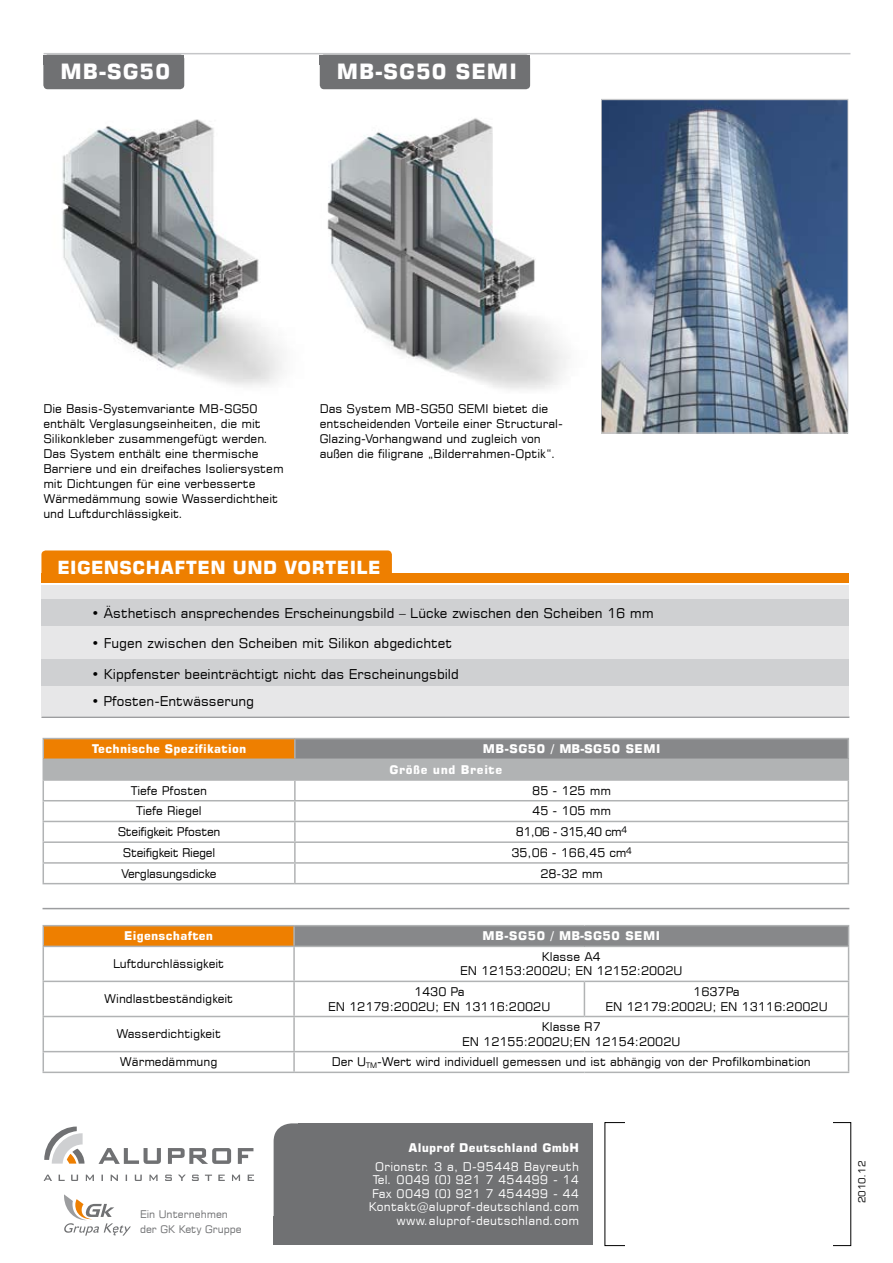
<style>
.page{position:relative;width:893px;height:1263px;background:#fff}
.page>*{position:absolute;margin:0;border:0;box-sizing:border-box;transform-origin:0 0}
.t1{font:21px "Square 721 EU Bold";letter-spacing:.05em;color:#fff}
.t2{font:18px "Square 721 EU Bold";letter-spacing:.025em;color:#fff}
.t3{font:13.5px "Square 721 EU Normal";color:#000}
.t4{font:12px/15px "Square 721 EU Normal";color:#000;text-align:center}
.t5{font:12px/13.5px "Square 721 EU Normal";letter-spacing:.025em;color:#fff;text-align:right}
.t6{font:12px "Square 721 EU Bold";letter-spacing:.025em;color:#fff}
.t7{font:12px/20.7px "Square 721 EU Bold";letter-spacing:.05em;color:#fff}
.t8{font:12px "Square 721 EU Normal";letter-spacing:-.025em;color:#000}
.t9{font:12px "Square 721 EU Normal";letter-spacing:-.05em;color:#000}
.t10{font:10.5px/14.2px "Square 721 EU Normal";color:#707173}
.t11{font:9px "Square 721 PL";color:#000}
</style>
<div class="page">
<img style="left:319px;top:83px;width:250px;height:307px">
<img style="left:62px;top:119px;width:220px;height:267px">
<img style="left:603px;top:101px;width:243px;height:331px">
<div style="left:601px;top:99px;width:247px;height:335px;border:1px solid #c5c6c8"></div>
<hr style="left:44px;top:53px;width:806px;height:1px;background:#c5c6c8">
<div style="left:274px;top:1123px;width:318px;height:121px;background:#707173;border-radius:18px"></div>
<div style="left:298px;top:1123px;width:295px;height:121px;background:#707173"></div>
<div style="left:274px;top:1216px;width:27px;height:28px;background:#707173"></div>
<div style="left:43px;top:55px;width:141px;height:34px;background:#707173;border-radius:4px"></div>
<div style="left:43px;top:55px;width:141px;height:9px;background:#707173"></div>
<div style="left:320px;top:55px;width:210px;height:34px;background:#707173;border-radius:4px"></div>
<div style="left:320px;top:55px;width:210px;height:9px;background:#707173"></div>
<div style="left:41px;top:573px;width:808px;height:10px;background:#ee7f00"></div>
<div style="left:41px;top:550px;width:351px;height:30px;background:#ee7f00;border-radius:4px"></div>
<div style="left:41px;top:586px;width:808px;height:130px;background:#e7e7e8"></div>
<div style="left:41px;top:598px;width:808px;height:27px;background:#cfd0d2"></div>
<div style="left:41px;top:659px;width:808px;height:27px;background:#cfd0d2"></div>
<div style="left:43px;top:738px;width:252px;height:21px;background:#ee7f00"></div>
<div style="left:295px;top:738px;width:553px;height:21px;background:#87888a"></div>
<div style="left:43px;top:759px;width:805px;height:21px;background:#b1b3b4"></div>
<hr style="left:43px;top:738px;width:252px;height:1px;background:#b1b3b4">
<hr style="left:295px;top:738px;width:554px;height:1px;background:#b1b3b4">
<svg style="left:294px;top:739px;width:2px;height:19px"></svg>
<hr style="left:43px;top:758px;width:252px;height:2px;background:#b1b3b4">
<hr style="left:295px;top:758px;width:554px;height:2px;background:#b1b3b4">
<hr style="left:43px;top:779px;width:252px;height:2px;background:#b1b3b4">
<hr style="left:295px;top:779px;width:554px;height:2px;background:#b1b3b4">
<svg style="left:294px;top:781px;width:2px;height:19px"></svg>
<hr style="left:43px;top:800px;width:252px;height:1px;background:#b1b3b4">
<hr style="left:295px;top:800px;width:554px;height:1px;background:#b1b3b4">
<hr style="left:294px;top:801px;width:2px;height:20px;background:#b1b3b4">
<hr style="left:43px;top:821px;width:252px;height:1px;background:#b1b3b4">
<hr style="left:295px;top:821px;width:554px;height:1px;background:#b1b3b4">
<hr style="left:43px;top:841px;width:252px;height:2px;background:#b1b3b4">
<hr style="left:295px;top:841px;width:554px;height:2px;background:#b1b3b4">
<hr style="left:43px;top:862px;width:252px;height:2px;background:#b1b3b4">
<svg style="left:43px;top:739px;width:1px;height:144px"></svg>
<hr style="left:295px;top:862px;width:554px;height:2px;background:#b1b3b4">
<svg style="left:294px;top:822px;width:2px;height:61px"></svg>
<svg style="left:848px;top:739px;width:1px;height:144px"></svg>
<hr style="left:43px;top:883px;width:252px;height:1px;background:#b1b3b4">
<hr style="left:295px;top:883px;width:554px;height:1px;background:#b1b3b4">
<div style="left:43px;top:926px;width:251px;height:20px;background:#ee7f00"></div>
<div style="left:294px;top:926px;width:555px;height:20px;background:#87888a"></div>
<hr style="left:43px;top:925px;width:251px;height:1px;background:#b1b3b4">
<svg style="left:43px;top:926px;width:1px;height:20px"></svg>
<hr style="left:294px;top:925px;width:290px;height:1px;background:#b1b3b4">
<hr style="left:293px;top:926px;width:2px;height:20px;background:#b1b3b4">
<hr style="left:584px;top:925px;width:265px;height:1px;background:#b1b3b4">
<svg style="left:848px;top:926px;width:1px;height:20px"></svg>
<hr style="left:43px;top:946px;width:251px;height:1px;background:#b1b3b4">
<hr style="left:43px;top:947px;width:1px;height:34px;background:#b1b3b4">
<hr style="left:294px;top:946px;width:290px;height:1px;background:#b1b3b4">
<hr style="left:293px;top:947px;width:2px;height:34px;background:#b1b3b4">
<hr style="left:584px;top:946px;width:265px;height:1px;background:#b1b3b4">
<hr style="left:848px;top:947px;width:1px;height:34px;background:#b1b3b4">
<hr style="left:43px;top:981px;width:251px;height:1px;background:#b1b3b4">
<hr style="left:43px;top:982px;width:1px;height:34px;background:#b1b3b4">
<hr style="left:294px;top:981px;width:290px;height:1px;background:#b1b3b4">
<hr style="left:293px;top:982px;width:2px;height:34px;background:#b1b3b4">
<hr style="left:584px;top:981px;width:265px;height:1px;background:#b1b3b4">
<hr style="left:584px;top:982px;width:1px;height:34px;background:#b1b3b4">
<hr style="left:848px;top:982px;width:1px;height:34px;background:#b1b3b4">
<hr style="left:43px;top:1016px;width:251px;height:1px;background:#b1b3b4">
<hr style="left:43px;top:1017px;width:1px;height:34px;background:#b1b3b4">
<hr style="left:294px;top:1016px;width:290px;height:1px;background:#b1b3b4">
<hr style="left:293px;top:1017px;width:2px;height:34px;background:#b1b3b4">
<hr style="left:584px;top:1016px;width:265px;height:1px;background:#b1b3b4">
<hr style="left:848px;top:1017px;width:1px;height:34px;background:#b1b3b4">
<hr style="left:43px;top:1051px;width:251px;height:1px;background:#b1b3b4">
<svg style="left:43px;top:1052px;width:1px;height:19px"></svg>
<hr style="left:294px;top:1051px;width:290px;height:1px;background:#b1b3b4">
<svg style="left:293px;top:1052px;width:2px;height:19px"></svg>
<hr style="left:584px;top:1051px;width:265px;height:1px;background:#b1b3b4">
<svg style="left:848px;top:1052px;width:1px;height:19px"></svg>
<hr style="left:43px;top:1071px;width:251px;height:2px;background:#b1b3b4">
<hr style="left:294px;top:1071px;width:290px;height:2px;background:#b1b3b4">
<hr style="left:584px;top:1071px;width:265px;height:2px;background:#b1b3b4">
<hr style="left:43px;top:908px;width:806px;height:1px;background:#9c9d9f">
<hr style="left:41px;top:716px;width:808px;height:2px;background:#9c9d9f">
<svg style="left:44px;top:1126px;width:41px;height:37px"></svg>
<svg style="left:99px;top:1148px;width:62px;height:16px"></svg>
<svg style="left:168px;top:1148px;width:63px;height:16px"></svg>
<svg style="left:238px;top:1148px;width:15px;height:16px"></svg>
<svg style="left:44px;top:1174px;width:210px;height:7px"></svg>
<svg style="left:64px;top:1194px;width:67px;height:41px"></svg>
<h1 class="t1" style="left:60px;top:58px;width:111px">MB-SG50</h1>
<h1 class="t1" style="left:337px;top:58px;width:182px">MB-SG50 SEMI</h1>
<p class="t4" style="left:43px;top:401px;width:242px;text-align:left">Die Basis-Systemvariante MB-SG50 enthält Verglasungseinheiten, die mit Silikonkleber zusammengefügt werden.<br>Das System enthält eine thermische Barriere und ein dreifaches Isoliersystem mit Dichtungen für eine verbesserte Wärmedämmung sowie Wasserdichtheit und Luftdurchlässigkeit.</p>
<p class="t4" style="left:320px;top:401px;width:245px;text-align:left">Das System MB-SG50 SEMI bietet die entscheidenden Vorteile einer Structural-Glazing-Vorhangwand und zugleich von außen die filigrane „Bilderrahmen-Optik“.</p>
<h2 class="t2" style="left:57px;top:556px;width:324px">EIGENSCHAFTEN UND VORTEILE</h2>
<p class="t3" style="left:91px;top:604px;width:564px">• Ästhetisch ansprechendes Erscheinungsbild – Lücke zwischen den Scheiben 16 mm</p>
<p class="t3" style="left:91px;top:635px;width:362px">• Fugen zwischen den Scheiben mit Silikon abgedichtet</p>
<p class="t3" style="left:91px;top:666px;width:369px">• Kippfenster beeinträchtigt nicht das Erscheinungsbild</p>
<p class="t3" style="left:91px;top:692px;width:164px">• Pfosten-Entwässerung</p>
<p class="t6" style="left:92px;top:741px;width:156px">Technische Spezifikation</p>
<p class="t7" style="left:389px;top:739px;width:273px;text-indent:93px">MB-SG50 / MB-SG50 SEMI<br>Größe und Breite</p>
<p class="t4" style="left:131px;top:783px;width:77px">Tiefe Pfosten</p>
<p class="t4" style="left:532px;top:783px;width:80px">85 - 125 mm</p>
<p class="t4" style="left:136px;top:803px;width:67px">Tiefe Riegel</p>
<p class="t4" style="left:532px;top:803px;width:80px">45 - 105 mm</p>
<p class="t8" style="left:118px;top:824px;width:104px">Steifigkeit Pfosten</p>
<p class="t9" style="left:516px;top:824px;width:113px">81,06 - 315,40 cm<sup>4</sup></p>
<p class="t8" style="left:123px;top:845px;width:94px">Steifigkeit Riegel</p>
<p class="t4" style="left:511px;top:845px;width:122px">35,06 - 166,45 cm<sup>4</sup></p>
<p class="t8" style="left:122px;top:866px;width:96px">Verglasungsdicke</p>
<p class="t4" style="left:540px;top:866px;width:64px">28-32 mm</p>
<p class="t6" style="left:124px;top:928px;width:90px">Eigenschaften</p>
<p class="t7" style="left:482px;top:926px;width:179px">MB-SG50 / MB-SG50 SEMI</p>
<p class="t4" style="left:113px;top:956px;width:113px">Luftdurchlässigkeit</p>
<p class="t4" style="left:460px;top:949px;width:224px;line-height:14.2px">Klasse A4<br>EN 12153:2002U; EN 12152:2002U</p>
<p class="t4" style="left:104px;top:991px;width:131px">Windlastbeständigkeit</p>
<p class="t4" style="left:328px;top:984px;width:224px;line-height:14.4px">1430 Pa<br>EN 12179:2002U; EN 13116:2002U</p>
<p class="t4" style="left:605px;top:984px;width:224px;line-height:14.4px">1637Pa<br>EN 12179:2002U; EN 13116:2002U</p>
<p class="t4" style="left:116px;top:1026px;width:106px">Wasserdichtigkeit</p>
<p class="t4" style="left:462px;top:1019px;width:220px;line-height:14.4px">Klasse R7<br>EN 12155:2002U;EN 12154:2002U</p>
<p class="t4" style="left:120px;top:1054px;width:99px">Wärmedämmung</p>
<p class="t4" style="left:332px;top:1054px;width:480px">Der U<sub>TM</sub>-Wert wird individuell gemessen und ist abhängig von der Profilkombination</p>
<p class="t10" style="left:140px;top:1207px;width:103px">Ein Unternehmen der GK Kety Gruppe</p>
<p class="t6" style="left:408px;top:1140px;width:172px">Aluprof Deutschland GmbH</p>
<p class="t5" style="left:369px;top:1160px;width:212px">Orionstr. 3 a, D-95448 Bayreuth<br>Tel. 0049 (0) 921 7 454499 - 14<br>Fax 0049 (0) 921 7 454499 - 44<br>Kontakt@aluprof-deutschland.com www.aluprof-deutschland.com</p>
<p class="t11" style="left:856px;top:1203px;width:44px;rotate:-90deg">2010.12</p>
</div>
